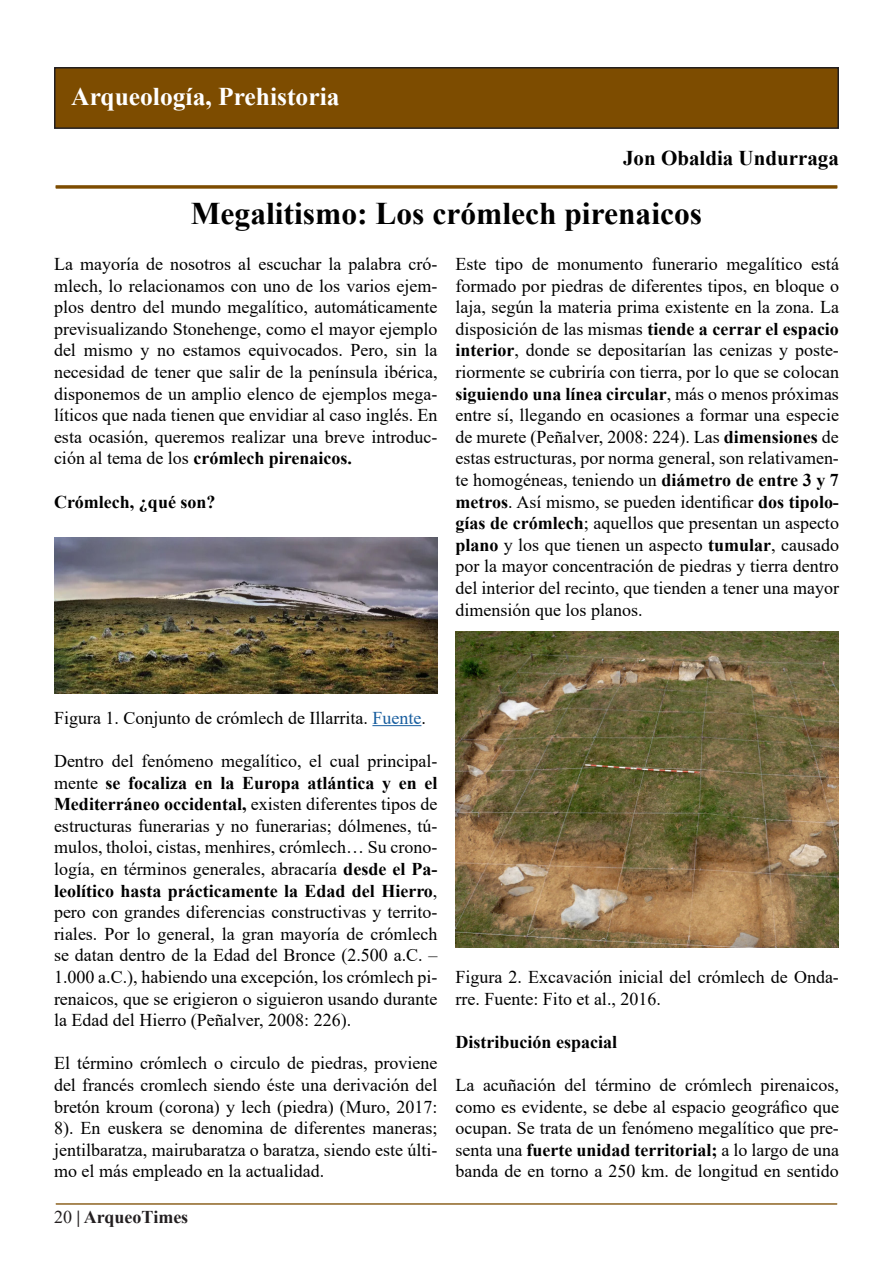
<style>
.page{position:relative;width:893px;height:1263px;background:#fff}
.page>*{position:absolute;margin:0;border:0;box-sizing:border-box;transform-origin:0 0}
.t1{font:700 31.5px "Times New Roman";color:#000}
.t2{font:700 25.5px "Times New Roman";color:#fff}
.t3{font:700 21px "Times New Roman";color:#000}
.t4{font:18px/21.6px "Times New Roman";color:#000;text-align:justify}
.t5{font:700 18px "Times New Roman";color:#000}
.t6{font:700 18px "Times New Roman";color:#231f20}
.s1{font-weight:700}
.s2{color:#175d9e}
.s3{font-weight:400}
</style>
<div class="page">
<svg style="left:55px;top:1203px;width:783px;height:2px;background:#a88857"></svg>
<div style="left:55px;top:68px;width:783px;height:60px;background:#7d4c00"></div>
<div style="left:54px;top:67px;width:785px;height:62px;border:2px solid #231f20"></div>
<svg style="left:55px;top:185px;width:783px;height:4px;background:#8d6321"></svg>
<hr style="left:372px;top:725px;width:49px;height:1px;background:#175d9e">
<img style="left:54px;top:537px;width:383px;height:156px">
<img style="left:455px;top:631px;width:384px;height:316px">
<p class="t2" style="left:71px;top:78px;width:270px">Arqueología, Prehistoria</p>
<p class="t3" style="left:623px;top:143px;width:217px">Jon Obaldia Undurraga</p>
<p class="t1" style="left:191px;top:191px;width:513px">Megalitismo: Los crómlech pirenaicos</p>
<p class="t4" style="left:54px;top:253px;width:385px">La mayoría de nosotros al escuchar la palabra cró&shy;mlech, lo relacionamos con uno de los varios ejem&shy;plos dentro del mundo megalítico, automáticamente previsualizando Stonehenge, como el mayor ejemplo del mismo y no estamos equivocados. Pero, sin la necesidad de tener que salir de la península ibérica, disponemos de un amplio elenco de ejemplos mega&shy;líticos que nada tienen que envidiar al caso inglés. En esta ocasión, queremos realizar una breve introduc&shy;ción al tema de los <span class="s1">crómlech pirenaicos.</span></p>
<p class="t5" style="left:54px;top:489px;width:163px">Crómlech, ¿qué son?</p>
<p class="t4" style="left:455px;top:253px;width:385px">Este tipo de monumento funerario megalítico está formado por piedras de diferentes tipos, en bloque o laja, según la materia prima existente en la zona. La disposición de las mismas <span class="s1">tiende a cerrar el espacio interior</span>, donde se depositarían las cenizas y poste&shy;riormente se cubriría con tierra, por lo que se colocan <span class="s1">siguiendo una línea circular</span>, más o menos próximas entre sí, llegando en ocasiones a formar una especie de murete (Peñalver, 2008: 224). Las <span class="s1">dimensiones</span> de estas estructuras, por norma general, son relativamen&shy;te homogéneas, teniendo un <span class="s1">diámetro de entre 3 y 7 metros</span>. Así mismo, se pueden identificar <span class="s1">dos tipolo&shy;gías de crómlech</span>; aquellos que presentan un aspecto <span class="s1">plano</span> y los que tienen un aspecto <span class="s1">tumular</span>, causado por la mayor concentración de piedras y tierra dentro del interior del recinto, que tienden a tener una mayor dimensión que los planos.</p>
<p class="t4" style="left:54px;top:706px;width:373px">Figura 1. Conjunto de crómlech de Illarrita. <span class="s2">Fuente</span>.</p>
<p class="t4" style="left:54px;top:749px;width:385px">Dentro del fenómeno megalítico, el cual principal&shy;mente <span class="s1">se focaliza en la Europa atlántica y en el Mediterráneo occidental,</span> existen diferentes tipos de estructuras funerarias y no funerarias; dólmenes, tú&shy;mulos, tholoi, cistas, menhires, crómlech… Su crono&shy;logía, en términos generales, abracaría <span class="s1">desde el Pa&shy;leolítico hasta prácticamente la Edad del Hierro</span>, pero con grandes diferencias constructivas y territo&shy;riales. Por lo general, la gran mayoría de crómlech se datan dentro de la Edad del Bronce (2.500 a.C. – 1.000 a.C.), habiendo una excepción, los crómlech pi&shy;renaicos, que se erigieron o siguieron usando durante la Edad del Hierro (Peñalver, 2008: 226).</p>
<p class="t4" style="left:54px;top:1052px;width:385px">El término crómlech o circulo de piedras, proviene del francés cromlech siendo éste una derivación del bretón kroum (corona) y lech (piedra) (Muro, 2017:<br>8). En euskera se denomina de diferentes maneras; jentilbaratza, mairubaratza o baratza, siendo este últi&shy;mo el más empleado en la actualidad.</p>
<p class="t6" style="left:54px;top:1204px;width:136px"><span class="s3">20</span> | ArqueoTimes</p>
<p class="t4" style="left:455px;top:965px;width:385px">Figura 2. Excavación inicial del crómlech de Onda&shy;rre. Fuente: Fito et al., 2016.</p>
<p class="t5" style="left:455px;top:1029px;width:163px">Distribución espacial</p>
<p class="t4" style="left:455px;top:1073px;width:385px">La acuñación del término de crómlech pirenaicos, como es evidente, se debe al espacio geográfico que ocupan. Se trata de un fenómeno megalítico que pre&shy;senta una <span class="s1">fuerte unidad territorial;</span> a lo largo de una banda de en torno a 250 km. de longitud en sentido</p>
</div>
